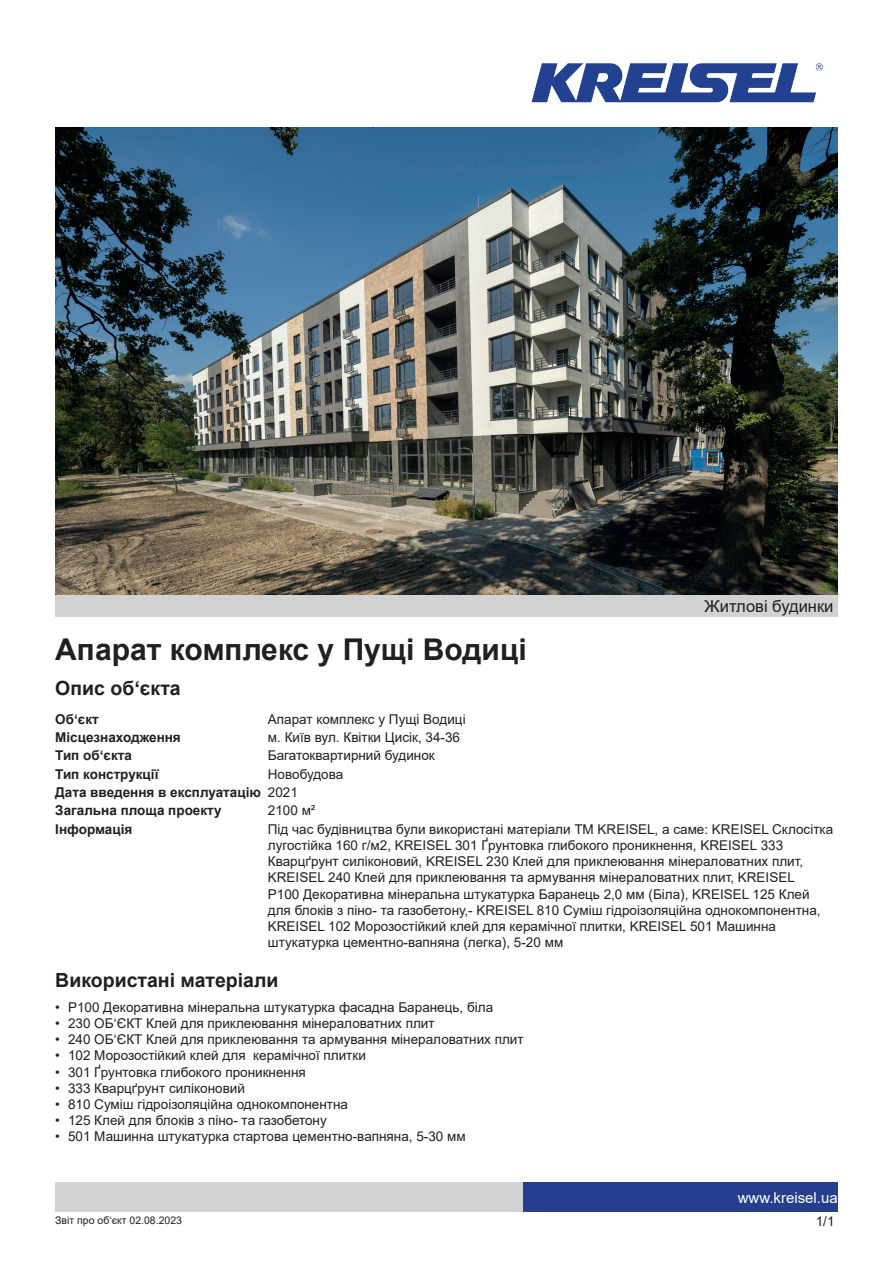
<style>
.page{position:relative;width:893px;height:1263px;background:#fff}
.page>*{position:absolute;margin:0;border:0;box-sizing:border-box;transform-origin:0 0}
.t1{font:700 30px "Arial";color:#231f20}
.t2{font:700 19.5px "Arial";color:#231f20}
.t3{font:16.5px "Arial";color:#231f20}
.t4{font:15px "Arial";color:#fff}
.t5{font:13.5px/16.2px "Arial";color:#231f20}
.t6{font:700 13.5px/18.3px "Arial";color:#231f20}
.t7{font:10.5px "Arial";color:#231f20}
.s1{font-weight:400}
</style>
<div class="page">
<div style="left:523px;top:1182px;width:315px;height:30px;background:#253f8e"></div>
<div style="left:55px;top:1182px;width:468px;height:30px;background:#d1d2d4"></div>
<img style="left:531px;top:63px;width:292px;height:40px">
<img style="left:55px;top:128px;width:783px;height:467px">
<div style="left:55px;top:595px;width:783px;height:22px;background:#d1d2d4"></div>
<h1 class="t1" style="left:55px;top:628px;width:473px">Апарат комплекс у Пущі Водиці</h1>
<h2 class="t2" style="left:55px;top:675px;width:127px">Опис об‘єкта</h2>
<p class="t6" style="left:55px;top:710px;width:45px">Об‘єкт</p>
<p class="t5" style="left:268px;top:711px;width:199px">Апарат комплекс у Пущі Водиці</p>
<p class="t6" style="left:55px;top:728px;width:127px">Місцезнаходження</p>
<p class="t5" style="left:268px;top:729px;width:194px">м. Київ вул. Квітки Цисік, 34-36</p>
<p class="t6" style="left:55px;top:747px;width:78px">Тип об‘єкта</p>
<p class="t5" style="left:268px;top:747px;width:168px">Багатоквартирний будинок</p>
<p class="t6" style="left:55px;top:765px;width:105px">Тип конструкції</p>
<p class="t6" style="left:55px;top:765px;width:290px;text-indent:213px"><span class="s1">Новобудова<br></span>Дата введення в експлуатацію <span class="s1">2021<br></span>Загальна площа проекту</p>
<p class="t5" style="left:268px;top:802px;width:49px">2100 м²</p>
<p class="t3" style="left:705px;top:595px;width:130px">Житлові будинки</p>
<p class="t6" style="left:55px;top:820px;width:79px">Інформація</p>
<p class="t5" style="left:268px;top:821px;width:567px">Під час будівництва були використані матеріали ТМ KREISEL, а саме: KREISEL Склосітка лугостійка 160 г/м2, KREISEL 301 Ґрунтовка глибокого проникнення, KREISEL 333<br>Кварцґрунт силіконовий, KREISEL 230 Клей для приклеювання мінераловатних плит, KREISEL 240 Клей для приклеювання та армування мінераловатних плит, KREISEL<br>Р100 Декоративна мінеральна штукатурка Баранець 2,0 мм (Біла), KREISEL 125 Клей для блоків з піно- та газобетону,- KREISEL 810 Суміш гідроізоляційна однокомпонентна, KREISEL 102 Морозостійкий клей для керамічної плитки, KREISEL 501 Машинна штукатурка цементно-вапняна (легка), 5-20 мм</p>
<h2 class="t2" style="left:55px;top:966px;width:225px">Використані матеріали</h2>
<p class="t5" style="left:55px;top:999px;width:439px">• Р100 Декоративна мінеральна штукатурка фасадна Баранець, біла</p>
<p class="t5" style="left:55px;top:1015px;width:381px">• 230 ОБ‘ЄКТ Клей для приклеювання мінераловатних плит</p>
<p class="t5" style="left:55px;top:1031px;width:470px">• 240 ОБ‘ЄКТ Клей для приклеювання та армування мінераловатних плит</p>
<p class="t5" style="left:55px;top:1047px;width:312px">• 102 Морозостійкий клей для керамічної плитки</p>
<p class="t5" style="left:55px;top:1063px;width:252px">• 301 Ґрунтовка глибокого проникнення</p>
<p class="t5" style="left:55px;top:1080px;width:191px">• 333 Кварцґрунт силіконовий</p>
<p class="t5" style="left:55px;top:1096px;width:294px">• 810 Суміш гідроізоляційна однокомпонентна</p>
<p class="t5" style="left:55px;top:1112px;width:273px">• 125 Клей для блоків з піно- та газобетону</p>
<p class="t5" style="left:55px;top:1128px;width:412px">• 501 Машинна штукатурка стартова цементно-вапняна, 5-30 мм</p>
<p class="t7" style="left:55px;top:1213px;width:128px">Звіт про об‘єкт 02.08.2023</p>
<p class="t4" style="left:738px;top:1187px;width:102px">www.kreisel.ua</p>
<p class="t5" style="left:816px;top:1213px;width:20px">1/1</p>
</div>
